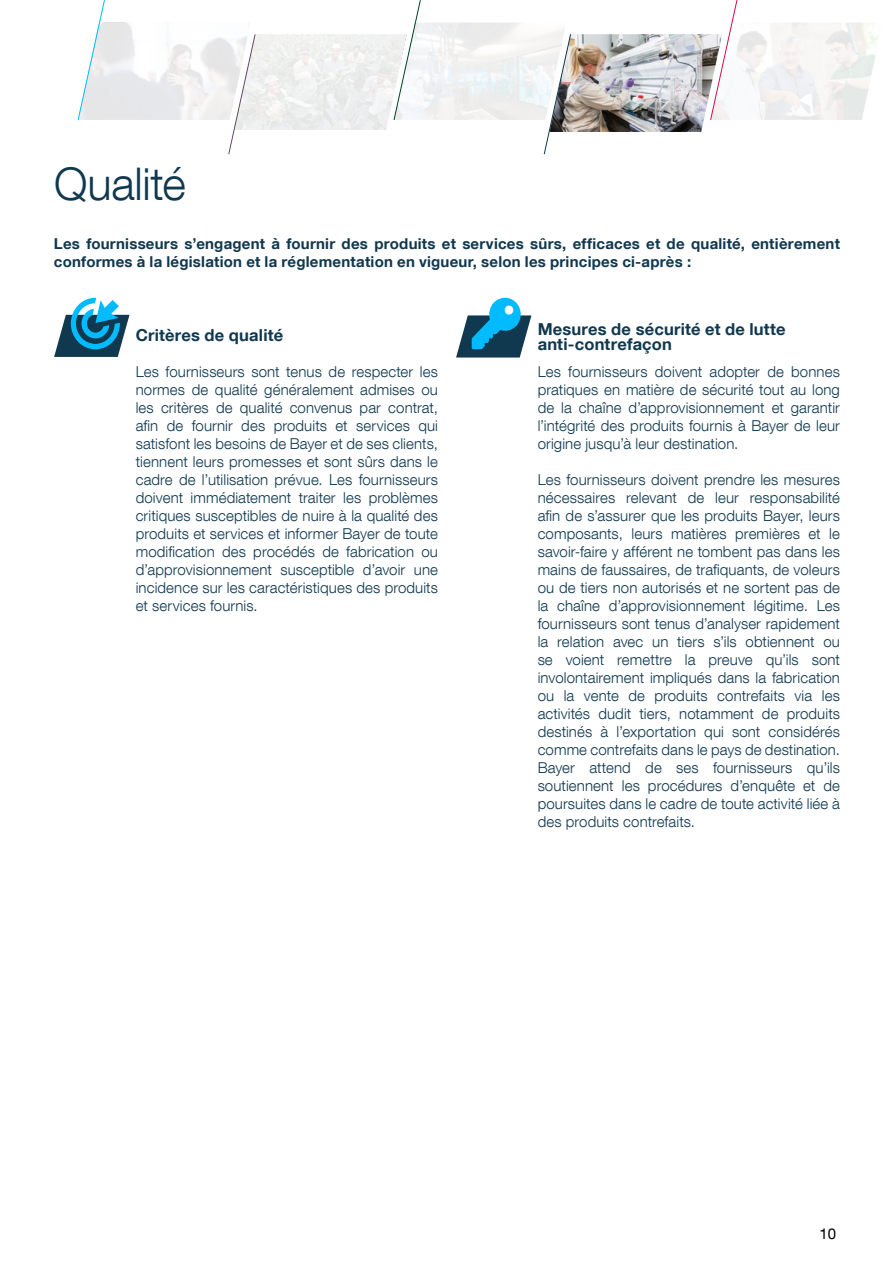
<style>
.page{position:relative;width:894px;height:1263px;background:#fff}
.page>*{position:absolute;margin:0;border:0;box-sizing:border-box;transform-origin:0 0}
.t1{font:300 45px "Helvetica Neue LT Com";letter-spacing:-.005em;color:#10384f}
.t2{font:700 16.5px/15px "Helvetica Neue LT Com";letter-spacing:.01em;color:#10384f}
.t3{font:300 15px/18px "Helvetica Neue LT Com";letter-spacing:.005em;color:#10384f;text-align:justify}
.t4{font:700 15px/18px "Helvetica Neue LT Com";letter-spacing:.015em;color:#10384f}
.t5{font:15px "Helvetica Neue LT Com";color:#000}
</style>
<div class="page">
<svg style="left:54px;top:298px;width:75px;height:59px"></svg>
<svg style="left:456px;top:297px;width:75px;height:60px"></svg>
<img style="left:571px;top:34px;width:135px;height:98px">
<svg style="left:706px;top:0;width:172px;height:120px"></svg>
<svg style="left:77px;top:0;width:494px;height:155px"></svg>
<h1 class="t1" style="left:54px;top:157px;width:133px">Qualité</h1>
<p class="t4" style="left:54px;top:234px;width:787px">Les fournisseurs s’engagent à fournir des produits et services sûrs, efficaces et de qualité, entièrement conformes à la législation et la réglementation en vigueur, selon les principes ci-après :</p>
<p class="t2" style="left:136px;top:327px;width:149px">Critères de qualité</p>
<p class="t2" style="left:537px;top:321px;width:249px">Mesures de sécurité et de lutte anti-contrefaçon</p>
<p class="t3" style="left:136px;top:362px;width:303px">Les fournisseurs sont tenus de respecter les normes de qualité généralement admises ou les critères de qualité convenus par contrat, afin de fournir des produits et services qui satisfont les besoins de Bayer et de ses clients, tiennent leurs promesses et sont sûrs dans le cadre de l’utilisation prévue. Les fournisseurs doivent immédiatement traiter les problèmes critiques susceptibles de nuire à la qualité des produits et services et informer Bayer de toute modification des procédés de fabrication ou d’approvisionnement susceptible d’avoir une incidence sur les caractéristiques des produits et services fournis.</p>
<p class="t3" style="left:537px;top:362px;width:304px">Les fournisseurs doivent adopter de bonnes pratiques en matière de sécurité tout au long de la chaîne d’approvisionnement et garantir l’intégrité des produits fournis à Bayer de leur origine jusqu’à leur destination.</p>
<p class="t3" style="left:537px;top:470px;width:304px">Les fournisseurs doivent prendre les mesures nécessaires relevant de leur responsabilité afin de s’assurer que les produits Bayer, leurs composants, leurs matières premières et le savoir-faire y afférent ne tombent pas dans les mains de faussaires, de trafiquants, de voleurs ou de tiers non autorisés et ne sortent pas de la chaîne d’approvisionnement légitime. Les fournisseurs sont tenus d’analyser rapidement la relation avec un tiers s’ils obtiennent ou se voient remettre la preuve qu’ils sont involontairement impliqués dans la fabrication ou la vente de produits contrefaits via les activités dudit tiers, notamment de produits destinés à l’exportation qui sont considérés comme contrefaits dans le pays de destination.<br>Bayer attend de ses fournisseurs qu’ils soutiennent les procédures d’enquête et de poursuites dans le cadre de toute activité liée à des produits contrefaits.</p>
<p class="t5" style="left:819px;top:1224px;width:18px">10</p>
</div>
